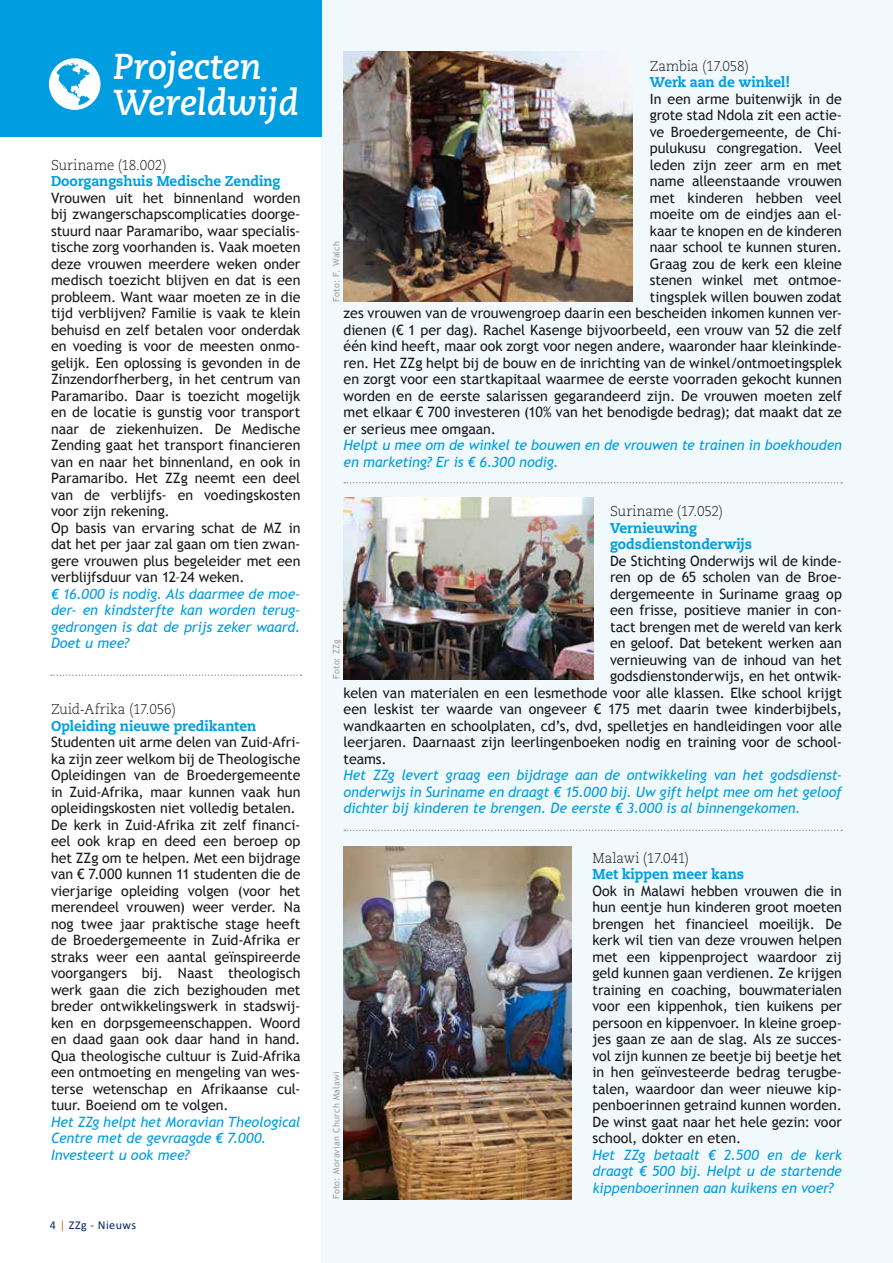
<style>
.page{position:relative;width:893px;height:1263px;background:#fff}
.page>*{position:absolute;margin:0;border:0;box-sizing:border-box;transform-origin:0 0}
.t1{font:italic 700 36px/36px "Caecilia";color:#fff}
.t2{font:14.25px/16.5px "Trebuchet MS";letter-spacing:-.005em;color:#1a171c}
.t3{font:italic 14.25px/16.5px "Trebuchet MS";letter-spacing:-.01em;color:#009ee0;text-align:justify}
.t4{font:800 14.25px/16.5px "Caecilia";letter-spacing:-.01em;color:#009ee0;scale:.95 1}
.t5{font:300 14.25px "Caecilia";letter-spacing:-.01em;color:#1a171c;scale:.95 1}
.t6{font:12px "Calibri";letter-spacing:.04em;color:#052265}
.t7{font:9px "Trebuchet MS";letter-spacing:.025em;color:#9c9e9f}
.s1{color:#e0670b}
</style>
<div class="page">
<div style="left:322px;top:0;width:571px;height:1263px;background:#f1f9fd"></div>
<div style="left:0;top:0;width:322px;height:136px;background:#009ee0"></div>
<svg style="left:51px;top:674px;width:250px;height:2px"></svg>
<svg style="left:344px;top:482px;width:498px;height:1px"></svg>
<svg style="left:344px;top:830px;width:498px;height:1px"></svg>
<img style="left:344px;top:51px;width:289px;height:250px">
<img style="left:344px;top:846px;width:227px;height:353px">
<img style="left:344px;top:498px;width:249px;height:181px">
<h1 class="t1" style="left:113px;top:49px;width:188px">Projecten<br>Wereldwijd</h1>
<p class="t5" style="left:51px;top:157px;width:123px">Suriname (18.002)</p>
<p class="t4" style="left:51px;top:173px;width:243px">Doorgangshuis Medische Zending</p>
<p class="t2" style="left:51px;top:189px;width:251px">Vrouwen uit het binnenland worden bij zwangerschapscomplicaties doorge&shy;stuurd naar Paramaribo, waar specialis&shy;tische zorg voorhanden is. Vaak moeten deze vrouwen meerdere weken onder medisch toezicht blijven en dat is een probleem. Want waar moeten ze in die tijd verblijven? Familie is vaak te klein behuisd en zelf betalen voor onderdak en voeding is voor de meesten onmo&shy;gelijk. Een oplossing is gevonden in de Zinzendorfherberg, in het centrum van Paramaribo. Daar is toezicht mogelijk en de locatie is gunstig voor transport naar de ziekenhuizen. De Medische Zending gaat het transport financieren van en naar het binnenland, en ook in Paramaribo. Het ZZg neemt een deel van de verblijfs- en voedingskosten voor zijn rekening.<br>Op basis van ervaring schat de MZ in dat het per jaar zal gaan om tien zwan&shy;gere vrouwen plus begeleider met een verblijfsduur van 12–24 weken.</p>
<p class="t3" style="left:51px;top:585px;width:251px">€ 16.000 is nodig. Als daarmee de moe&shy;der- en kindsterfte kan worden terug&shy;gedrongen is dat de prijs zeker waard.<br>Doet u mee?</p>
<p class="t5" style="left:51px;top:701px;width:133px">Zuid-Afrika (17.056)</p>
<p class="t4" style="left:51px;top:717px;width:218px">Opleiding nieuwe predikanten</p>
<p class="t2" style="left:51px;top:734px;width:251px">Studenten uit arme delen van Zuid-Afri&shy;ka zijn zeer welkom bij de Theologische Opleidingen van de Broedergemeente in Zuid-Afrika, maar kunnen vaak hun opleidingskosten niet volledig betalen.<br>De kerk in Zuid-Afrika zit zelf financi&shy;eel ook krap en deed een beroep op het ZZg om te helpen. Met een bijdrage van € 7.000 kunnen 11 studenten die de vierjarige opleiding volgen (voor het merendeel vrouwen) weer verder. Na nog twee jaar praktische stage heeft de Broedergemeente in Zuid-Afrika er straks weer een aantal geïnspireerde voorgangers bij. Naast theologisch werk gaan die zich bezighouden met breder ontwikkelingswerk in stadswij&shy;ken en dorpsgemeenschappen. Woord en daad gaan ook daar hand in hand.<br>Qua theologische cultuur is Zuid-Afrika een ontmoeting en mengeling van wes&shy;terse wetenschap en Afrikaanse cul&shy;tuur. Boeiend om te volgen.</p>
<p class="t3" style="left:51px;top:1113px;width:251px;text-align:left">Het ZZg helpt het Moravian Theological<br>Centre met de gevraagde € 7.000.<br>Investeert u ook mee?</p>
<p class="t6" style="left:50px;top:1218px;width:88px">4 <span class="s1">|</span> ZZg - Nieuws</p>
<p class="t5" style="left:650px;top:58px;width:106px">Zambia (17.058)</p>
<p class="t4" style="left:650px;top:74px;width:149px">Werk aan de winkel!</p>
<p class="t2" style="left:650px;top:90px;width:194px">In een arme buitenwijk in de</p>
<p class="t2" style="left:650px;top:107px;width:194px">grote stad Ndola zit een actie-</p>
<p class="t2" style="left:650px;top:123px;width:194px">ve Broedergemeente, de Chi-</p>
<p class="t2" style="left:650px;top:140px;width:194px">pulukusu congregation. Veel</p>
<p class="t2" style="left:650px;top:156px;width:194px">leden zijn zeer arm en met</p>
<p class="t2" style="left:650px;top:173px;width:194px">name alleenstaande vrouwen</p>
<p class="t2" style="left:650px;top:189px;width:194px">met kinderen hebben veel</p>
<p class="t2" style="left:650px;top:206px;width:194px">moeite om de eindjes aan el-</p>
<p class="t2" style="left:650px;top:222px;width:194px">kaar te knopen en de kinderen</p>
<p class="t2" style="left:650px;top:239px;width:194px">naar school te kunnen sturen.</p>
<p class="t2" style="left:650px;top:255px;width:194px">Graag zou de kerk een kleine</p>
<p class="t2" style="left:650px;top:272px;width:194px">stenen winkel met ontmoe-</p>
<p class="t2" style="left:650px;top:288px;width:194px">tingsplek willen bouwen zodat</p>
<p class="t2" style="left:344px;top:305px;width:500px">zes vrouwen van de vrouwengroep daarin een bescheiden inkomen kunnen ver-</p>
<p class="t2" style="left:344px;top:321px;width:500px">dienen (€ 1 per dag). Rachel Kasenge bijvoorbeeld, een vrouw van 52 die zelf</p>
<p class="t2" style="left:344px;top:338px;width:500px">één kind heeft, maar ook zorgt voor negen andere, waaronder haar kleinkinde-</p>
<p class="t2" style="left:344px;top:354px;width:500px">ren. Het ZZg helpt bij de bouw en de inrichting van de winkel/ontmoetingsplek</p>
<p class="t2" style="left:344px;top:371px;width:500px">en zorgt voor een startkapitaal waarmee de eerste voorraden gekocht kunnen</p>
<p class="t2" style="left:344px;top:387px;width:500px">worden en de eerste salarissen gegarandeerd zijn. De vrouwen moeten zelf</p>
<p class="t2" style="left:344px;top:404px;width:500px">met elkaar € 700 investeren (10% van het benodigde bedrag); dat maakt dat ze</p>
<p class="t2" style="left:344px;top:420px;width:154px">er serieus mee omgaan.</p>
<p class="t3" style="left:344px;top:437px;width:500px">Helpt u mee om de winkel te bouwen en de vrouwen te trainen in boekhouden en marketing? Er is € 6.300 nodig.</p>
<p class="t5" style="left:610px;top:503px;width:120px">Suriname (17.052)</p>
<p class="t4" style="left:610px;top:519px;width:151px">Vernieuwing godsdienstonderwijs</p>
<p class="t2" style="left:610px;top:552px;width:233px">De Stichting Onderwijs wil de kinde-</p>
<p class="t2" style="left:610px;top:569px;width:233px">ren op de 65 scholen van de Broe-</p>
<p class="t2" style="left:610px;top:585px;width:233px">dergemeente in Suriname graag op</p>
<p class="t2" style="left:610px;top:602px;width:233px">een frisse, positieve manier in con-</p>
<p class="t2" style="left:610px;top:618px;width:233px">tact brengen met de wereld van kerk</p>
<p class="t2" style="left:610px;top:635px;width:233px">en geloof. Dat betekent werken aan</p>
<p class="t2" style="left:610px;top:651px;width:233px">vernieuwing van de inhoud van het</p>
<p class="t2" style="left:610px;top:668px;width:233px">godsdienstonderwijs, en het ontwik-</p>
<p class="t2" style="left:344px;top:684px;width:500px">kelen van materialen en een lesmethode voor alle klassen. Elke school krijgt</p>
<p class="t2" style="left:344px;top:701px;width:500px">een leskist ter waarde van ongeveer € 175 met daarin twee kinderbijbels,</p>
<p class="t2" style="left:344px;top:717px;width:500px">wandkaarten en schoolplaten, cd’s, dvd, spelletjes en handleidingen voor alle</p>
<p class="t2" style="left:344px;top:734px;width:500px">leerjaren. Daarnaast zijn leerlingenboeken nodig en training voor de school-</p>
<p class="t2" style="left:344px;top:750px;width:45px">teams.</p>
<p class="t3" style="left:344px;top:767px;width:500px">Het ZZg levert graag een bijdrage aan de ontwikkeling van het godsdienst&shy;onderwijs in Suriname en draagt € 15.000 bij. Uw gift helpt mee om het geloof dichter bij kinderen te brengen. De eerste € 3.000 is al binnengekomen.</p>
<p class="t5" style="left:592px;top:850px;width:103px">Malawi (17.041)</p>
<p class="t4" style="left:592px;top:866px;width:161px">Met kippen meer kans</p>
<p class="t2" style="left:592px;top:882px;width:251px;text-align:justify">Ook in Malawi hebben vrouwen die in hun eentje hun kinderen groot moeten brengen het financieel moeilijk. De kerk wil tien van deze vrouwen helpen met een kippenproject waardoor zij geld kunnen gaan verdienen. Ze krijgen training en coaching, bouwmaterialen voor een kippenhok, tien kuikens per persoon en kippenvoer. In kleine groep&shy;jes gaan ze aan de slag. Als ze succes&shy;vol zijn kunnen ze beetje bij beetje het in hen geïnvesteerde bedrag terugbe&shy;talen, waardoor dan weer nieuwe kip&shy;penboerinnen getraind kunnen worden.<br>De winst gaat naar het hele gezin: voor school, dokter en eten.</p>
<p class="t3" style="left:592px;top:1146px;width:251px">Het ZZg betaalt € 2.500 en de kerk draagt € 500 bij. Helpt u de startende kippenboerinnen aan kuikens en voer?</p>
<p class="t7" style="left:331px;top:302px;width:62px;rotate:-90deg">Foto: F. Walch</p>
<p class="t7" style="left:331px;top:679px;width:41px;rotate:-90deg">Foto: ZZg</p>
<p class="t7" style="left:331px;top:1199px;width:130px;rotate:-90deg">Foto: Moravian Church Malawi</p>
</div>
